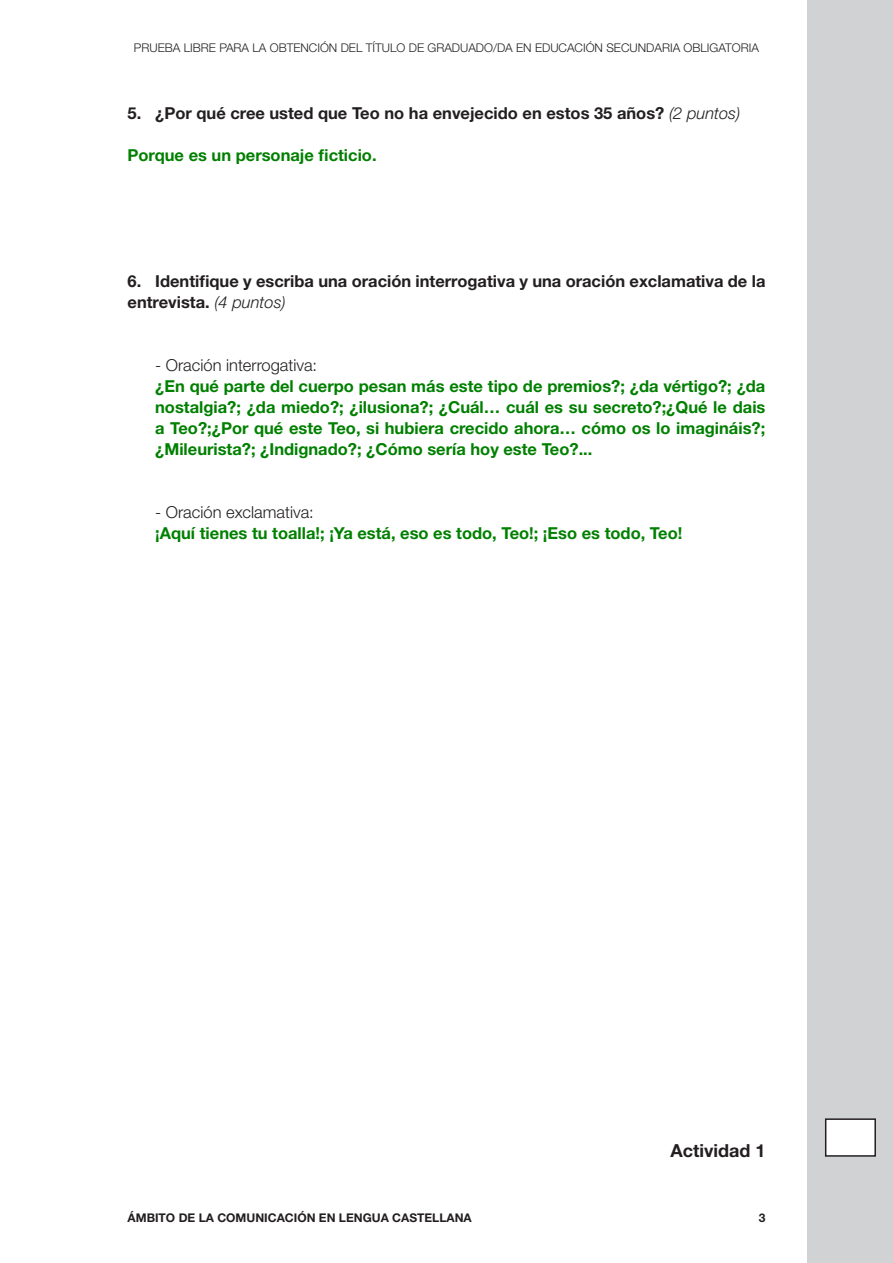
<style>
.page{position:relative;width:893px;height:1263px;background:#fff}
.page>*{position:absolute;margin:0;border:0;box-sizing:border-box;transform-origin:0 0}
.Text{font:700 18px "Helvetica Neue";color:#231f20}
.Text_pauta{font:700 16.5px/21px "Helvetica Neue";color:#008000;text-align:justify}
.Pregunta{font:700 16.5px/21px "Helvetica Neue";color:#231f20}
.Subpregunta{font:300 16.5px "Helvetica Neue";color:#231f20}
.t1{font:300 12px "Helvetica Neue";color:#231f20}
.t2{font:700 12px "Helvetica Neue";color:#231f20}
.s1{font-weight:300;font-style:italic}
</style>
<div class="page">
<div style="left:808px;top:0;width:85px;height:1263px;background:#d1d2d4"></div>
<div style="left:826px;top:1119px;width:49px;height:37px;background:#fff"></div>
<div style="left:825px;top:1118px;width:51px;height:39px;border:2px solid #231f20"></div>
<p class="t1" style="left:134px;top:40px;width:626px">PRUEBA LIBRE PARA LA OBTENCIÓN DEL TÍTULO DE GRADUADO/DA EN EDUCACIÓN SECUNDARIA OBLIGATORIA</p>
<p class="Pregunta" style="left:128px;top:103px;width:614px">5. ¿Por qué cree usted que Teo no ha envejecido en estos 35 años? <span class="s1">(2 puntos)</span></p>
<p class="Text_pauta" style="left:128px;top:145px;width:251px">Porque es un personaje ficticio.</p>
<p class="Pregunta" style="left:128px;top:271px;width:639px">6. Identifique y escriba una oración interrogativa y una oración exclamativa de la entrevista. <span class="s1">(4 puntos)</span></p>
<p class="Subpregunta" style="left:155px;top:355px;width:164px">- Oración interrogativa:</p>
<p class="Text_pauta" style="left:155px;top:376px;width:612px">¿En qué parte del cuerpo pesan más este tipo de premios?; ¿da vértigo?; ¿da nostalgia?; ¿da miedo?; ¿ilusiona?; ¿Cuál… cuál es su secreto?;¿Qué le dais a Teo?;¿Por qué este Teo, si hubiera crecido ahora… cómo os lo imagináis?; ¿Mileurista?; ¿Indignado?; ¿Cómo sería hoy este Teo?...</p>
<p class="Subpregunta" style="left:155px;top:502px;width:160px">- Oración exclamativa:</p>
<p class="Text_pauta" style="left:155px;top:523px;width:529px">¡Aquí tienes tu toalla!; ¡Ya está, eso es todo, Teo!; ¡Eso es todo, Teo!</p>
<p class="Text" style="left:670px;top:1139px;width:96px">Actividad 1</p>
<p class="t2" style="left:128px;top:1210px;width:346px">ÁMBITO DE LA COMUNICACIÓN EN LENGUA CASTELLANA</p>
<p class="t2" style="left:759px;top:1210px;width:8px">3</p>
</div>
